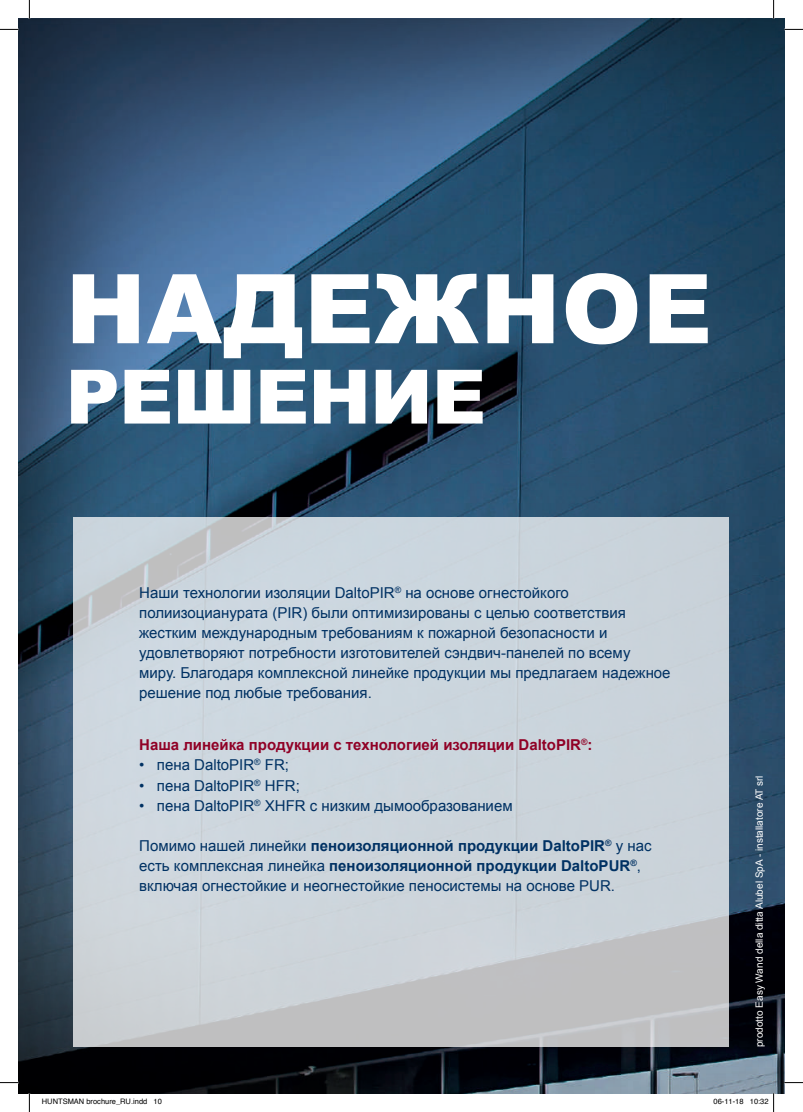
<style>
.page{position:relative;width:803px;height:1112px;background:#fff}
.page>*{position:absolute;margin:0;border:0;box-sizing:border-box;transform-origin:0 0}
.t1{font:900 96.25px "Arial";letter-spacing:.01em;color:#fff}
.t2{font:900 75px "Arial";letter-spacing:-.01em;color:#fff}
.t3{font:15px/20px "Arial";color:#003163}
.t4{font:700 15px "Arial";color:#900126}
.t5{font:10px "Arial";color:#fff}
.t6{font:7.5px "Helvetica";color:#000}
.s1{font-weight:700}
</style>
<div class="page">
<img style="left:19px;top:19px;width:765px;height:1073px">
<svg style="left:74px;top:517px;width:655px;height:529px;fill:#cbd4db"></svg>
<svg style="left:0;top:29px;width:19px;height:1px"></svg>
<svg style="left:784px;top:29px;width:19px;height:1px"></svg>
<svg style="left:0;top:1081px;width:19px;height:2px"></svg>
<svg style="left:784px;top:1081px;width:19px;height:2px"></svg>
<svg style="left:29px;top:0;width:1px;height:19px"></svg>
<svg style="left:29px;top:1092px;width:1px;height:19px"></svg>
<svg style="left:773px;top:0;width:1px;height:19px"></svg>
<svg style="left:750px;top:1092px;width:24px;height:19px"></svg>
<h1 class="t1" style="left:66px;top:239px;width:648px">НАДЕЖНОЕ</h1>
<h2 class="t2" style="left:66px;top:342px;width:422px">РЕШЕНИЕ</h2>
<p class="t3" style="left:139px;top:582px;width:533px">Наши технологии изоляции DaltoPIR<sup>®</sup> на основе огнестойкого полиизоцианурата (PIR) были оптимизированы с целью соответствия жестким международным требованиям к пожарной безопасности и удовлетворяют потребности изготовителей сэндвич-панелей по всему миру. Благодаря комплексной линейке продукции мы предлагаем надежное решение под любые требования.</p>
<p class="t4" style="left:139px;top:735px;width:455px">Наша линейка продукции с технологией изоляции DaltoPIR<sup>®</sup>:</p>
<p class="t3" style="left:139px;top:755px;width:151px">• пена DaltoPIR<sup>®</sup> FR;</p>
<p class="t3" style="left:139px;top:775px;width:162px">• пена DaltoPIR<sup>®</sup> HFR;</p>
<p class="t3" style="left:139px;top:795px;width:375px">• пена DaltoPIR<sup>®</sup> XHFR с низким дымообразованием</p>
<p class="t3" style="left:139px;top:835px;width:514px">Помимо нашей линейки <span class="s1">пеноизоляционной продукции DaltoPIR</span><sup>®</sup> у нас есть комплексная линейка <span class="s1">пеноизоляционной продукции DaltoPUR</span><sup>®</sup>, включая огнестойкие и неогнестойкие пеносистемы на основе PUR.</p>
<p class="t5" style="left:753px;top:1046px;width:273px;rotate:-90deg">prodotto Easy Wand della ditta Alubel SpA - installatore AT srl</p>
<p class="t6" style="left:42px;top:1095px;width:122px">HUNTSMAN brochure_RU.indd 10</p>
<p class="t6" style="left:713px;top:1095px;width:57px">06-11-18 10:32</p>
</div>
